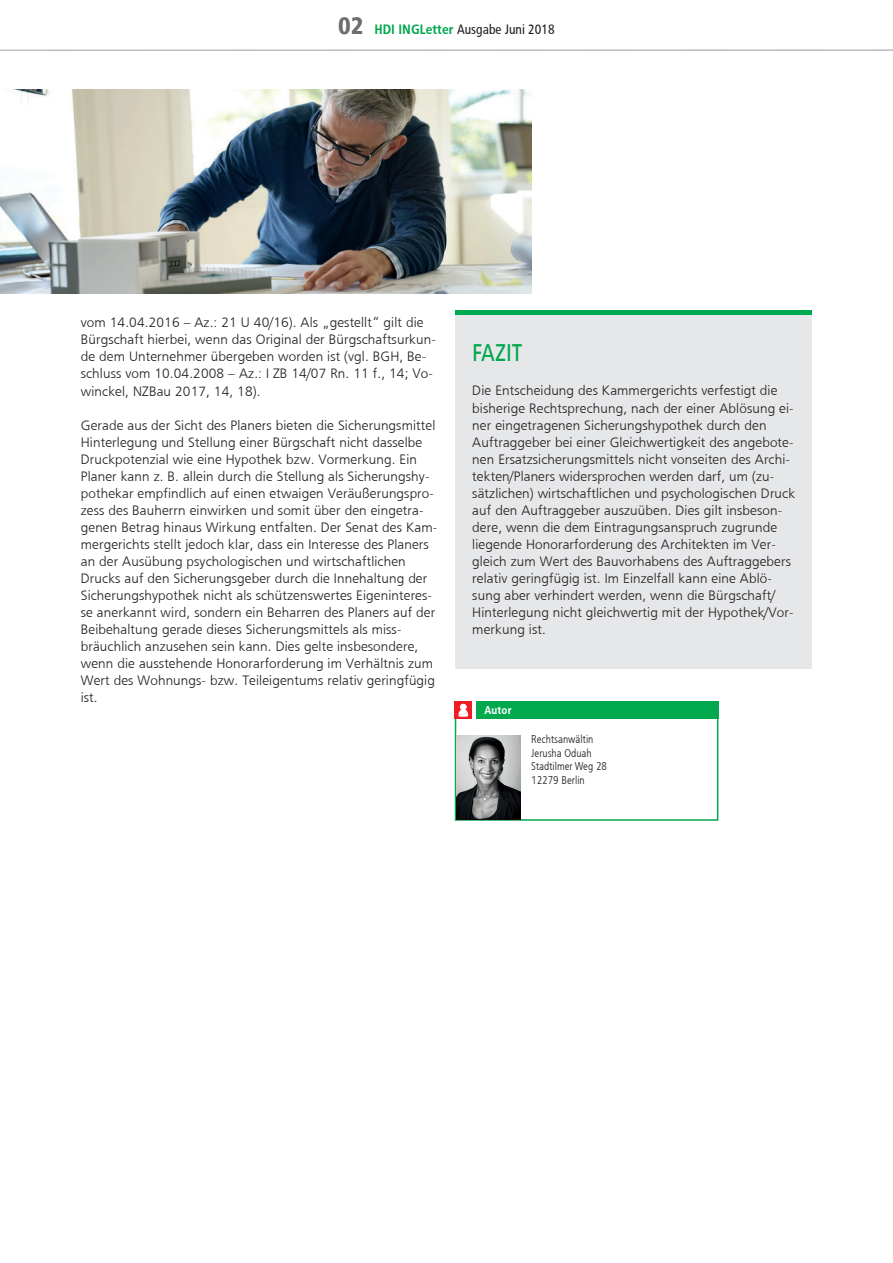
<style>
.page{position:relative;width:893px;height:1263px;background:#fff}
.page>*{position:absolute;margin:0;border:0;box-sizing:border-box;transform-origin:0 0}
.t1{font:24px "HDI Gerling Sans Cond Regular";color:#00a84e}
.t2{font:13.5px/17px "HDI Gerling Sans Light";letter-spacing:.01em;color:#231f20}
.t3{font:13.5px "HDI Gerling Sans Cond Regular";color:#231f20}
.t4{font:11.25px/13.5px "HDI Gerling Sans Cond Light";color:#231f20}
.t5{font:11.25px "HDI Gerling Sans Cond Bold";letter-spacing:.01em;color:#fff}
.s1{font-family:"HDI Gerling Sans Cond Black";font-size:24px;color:#6c6d70}
.s2{font-family:"HDI Gerling Sans Cond Bold";color:#00a84e}
</style>
<div class="page">
<hr style="left:0;top:49px;width:893px;height:2px;background:#bcbdc0">
<img style="left:0;top:89px;width:531px;height:204px">
<div style="left:455px;top:310px;width:357px;height:358px;background:#e6e7e9"></div>
<hr style="left:455px;top:311px;width:357px;height:4px;background:#00a84e">
<div style="left:455px;top:702px;width:263px;height:119px;border:2px solid #00a84e"></div>
<div style="left:476px;top:702px;width:242px;height:17px;background:#00a84e"></div>
<div style="left:455px;top:702px;width:17px;height:17px;background:#ee1d23"></div>
<svg style="left:458px;top:704px;width:10px;height:13px"></svg>
<img style="left:456px;top:736px;width:64px;height:83px">
<p class="t3" style="left:338px;top:22px;width:218px"><span class="s1">02</span> <span class="s2">HDI INGLetter</span> Ausgabe Juni 2018</p>
<p class="t2" style="left:81px;top:314px;width:357px">vom 14.04.2016 – Az.: 21 U 40/16). Als „gestellt“ gilt die Bürgschaft hierbei, wenn das Original der Bürgschaftsurkun&shy;de dem Unternehmer übergeben worden ist (vgl. BGH, Be&shy;schluss vom 10.04.2008 – Az.: I ZB 14/07 Rn. 11 f., 14; Vo&shy;winckel, NZBau 2017, 14, 18).</p>
<p class="t2" style="left:81px;top:416px;width:358px">Gerade aus der Sicht des Planers bieten die Sicherungsmittel Hinterlegung und Stellung einer Bürgschaft nicht dasselbe Druckpotenzial wie eine Hypothek bzw. Vormerkung. Ein Planer kann z. B. allein durch die Stellung als Sicherungshy&shy;pothekar empfindlich auf einen etwaigen Veräußerungspro&shy;zess des Bauherrn einwirken und somit über den eingetra&shy;genen Betrag hinaus Wirkung entfalten. Der Senat des Kam&shy;mergerichts stellt jedoch klar, dass ein Interesse des Planers an der Ausübung psychologischen und wirtschaftlichen Drucks auf den Sicherungsgeber durch die Innehaltung der Sicherungshypothek nicht als schützenswertes Eigeninteres&shy;se anerkannt wird, sondern ein Beharren des Planers auf der Beibehaltung gerade dieses Sicherungsmittels als miss&shy;bräuchlich anzusehen sein kann. Dies gelte insbesondere, wenn die ausstehende Honorarforderung im Verhältnis zum Wert des Wohnungs- bzw. Teileigentums relativ geringfügig ist.</p>
<h1 class="t1" style="left:472px;top:339px;width:52px">FAZIT</h1>
<p class="t2" style="left:472px;top:382px;width:324px">Die Entscheidung des Kammergerichts verfestigt die bisherige Rechtsprechung, nach der einer Ablösung ei&shy;ner eingetragenen Sicherungshypothek durch den Auftraggeber bei einer Gleichwertigkeit des angebote&shy;nen Ersatzsicherungsmittels nicht vonseiten des Archi&shy;tekten/Planers widersprochen werden darf, um (zu&shy;sätzlichen) wirtschaftlichen und psychologischen Druck auf den Auftraggeber auszuüben. Dies gilt insbeson&shy;dere, wenn die dem Eintragungsanspruch zugrunde liegende Honorarforderung des Architekten im Ver&shy;gleich zum Wert des Bauvorhabens des Auftraggebers relativ geringfügig ist. Im Einzelfall kann eine Ablö&shy;sung aber verhindert werden, wenn die Bürgschaft/ Hinterlegung nicht gleichwertig mit der Hypothek/Vor&shy;merkung ist.</p>
<p class="t5" style="left:485px;top:703px;width:29px">Autor</p>
<p class="t4" style="left:531px;top:733px;width:77px">Rechtsanwältin<br>Jerusha Oduah<br>Stadtilmer Weg 28<br>12279 Berlin</p>
</div>
